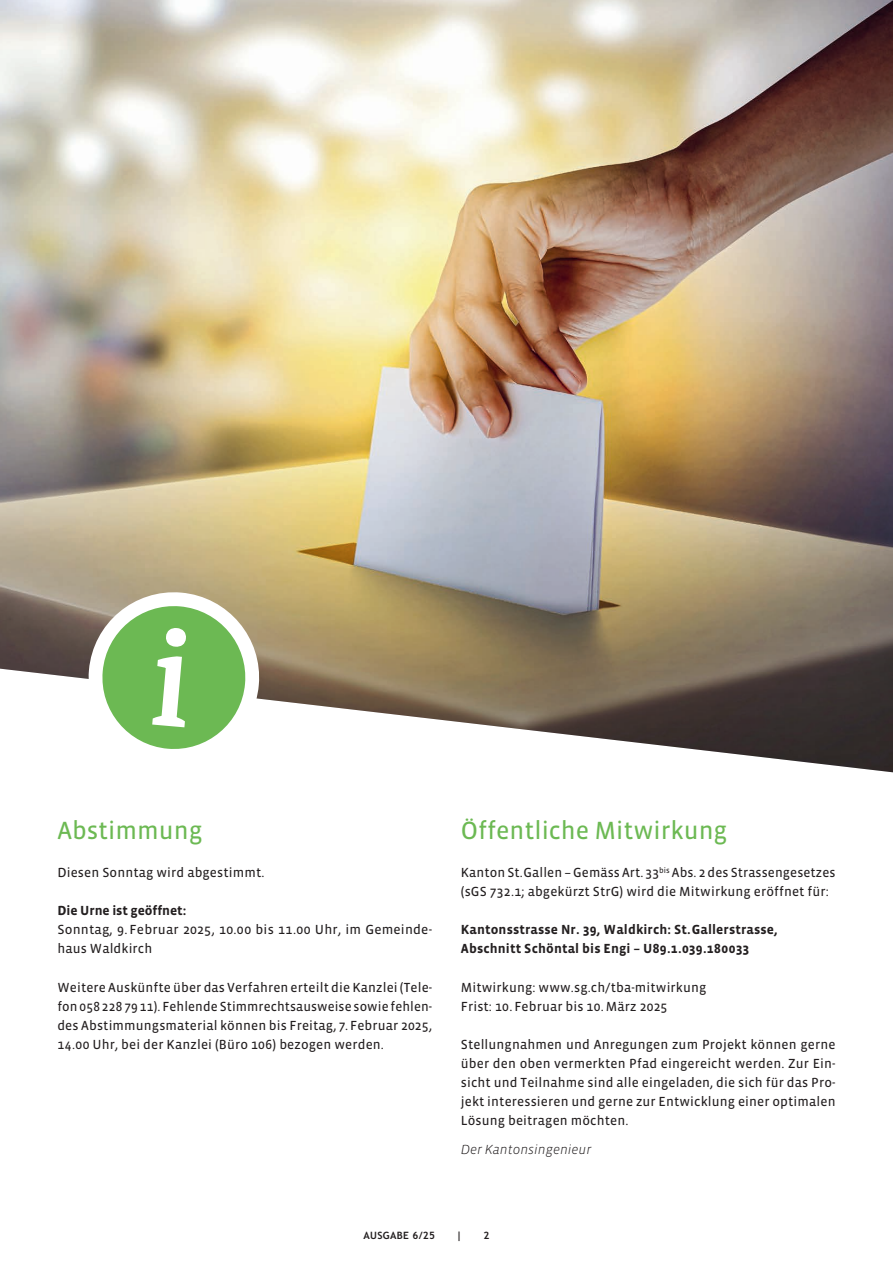
<style>
.page{position:relative;width:893px;height:1263px;background:#fff}
.page>*{position:absolute;margin:0;border:0;box-sizing:border-box;transform-origin:0 0}
.t1{font:25.5px "Vista Sans Reg";color:#6cb953}
.t2{font:13.5px/19px "Vista Sans Reg";letter-spacing:.01em;color:#231f20}
.t3{font:700 13.5px/19px "Vista Sans";letter-spacing:.01em;color:#231f20}
.t4{font:italic 300 13.5px "Vista Sans";color:#231f20}
.t5{font:700 10.2px "Trebuchet MS";letter-spacing:.03em;color:#231f20}
</style>
<div class="page">
<img style="left:0;top:0;width:893px;height:772px">
<svg style="left:77px;top:581px;width:194px;height:189px"></svg>
<h1 class="t1" style="left:57px;top:817px;width:146px">Abstimmung</h1>
<p class="t2" style="left:57px;top:863px;width:209px">Diesen Sonntag wird abgestimmt.</p>
<p class="t3" style="left:57px;top:901px;width:130px">Die Urne ist geöffnet:</p>
<p class="t2" style="left:57px;top:920px;width:376px">Sonntag, 9. Februar 2025, 10.00 bis 11.00 Uhr, im Gemeinde&shy;haus Waldkirch</p>
<p class="t2" style="left:57px;top:978px;width:376px;text-align:justify">Weitere Auskünfte über das Verfahren erteilt die Kanzlei (Tele&shy;fon 058 228 79 11). Fehlende Stimmrechtsausweise sowie fehlen&shy;des Abstimmungsmaterial können bis Freitag, 7. Februar 2025, 14.00 Uhr, bei der Kanzlei (Büro 106) bezogen werden.</p>
<h1 class="t1" style="left:461px;top:817px;width:268px">Öffentliche Mitwirkung</h1>
<p class="t2" style="left:461px;top:863px;width:376px">Kanton St.Gallen – Gemäss Art. 33<sup>bis</sup> Abs. 2 des Strassengesetzes (sGS 732.1; abgekürzt StrG) wird die Mitwirkung eröffnet für:</p>
<p class="t3" style="left:461px;top:920px;width:318px">Kantonsstrasse Nr. 39, Waldkirch: St.Gallerstrasse,<br>Abschnitt Schöntal bis Engi – U89.1.039.180033</p>
<p class="t2" style="left:461px;top:978px;width:247px">Mitwirkung: www.sg.ch/tba-mitwirkung<br>Frist: 10. Februar bis 10. März 2025</p>
<p class="t2" style="left:461px;top:1035px;width:376px;text-align:justify">Stellungnahmen und Anregungen zum Projekt können gerne über den oben vermerkten Pfad eingereicht werden. Zur Ein&shy;sicht und Teilnahme sind alle eingeladen, die sich für das Pro&shy;jekt interessieren und gerne zur Entwicklung einer optimalen Lösung beitragen möchten.</p>
<p class="t4" style="left:461px;top:1142px;width:132px">Der Kantonsingenieur</p>
<p class="t5" style="left:364px;top:1229px;width:73px">AUSGABE 6/25</p>
<p class="t5" style="left:456px;top:1229px;width:7px">|</p>
<p class="t5" style="left:483px;top:1229px;width:7px">2</p>
</div>
